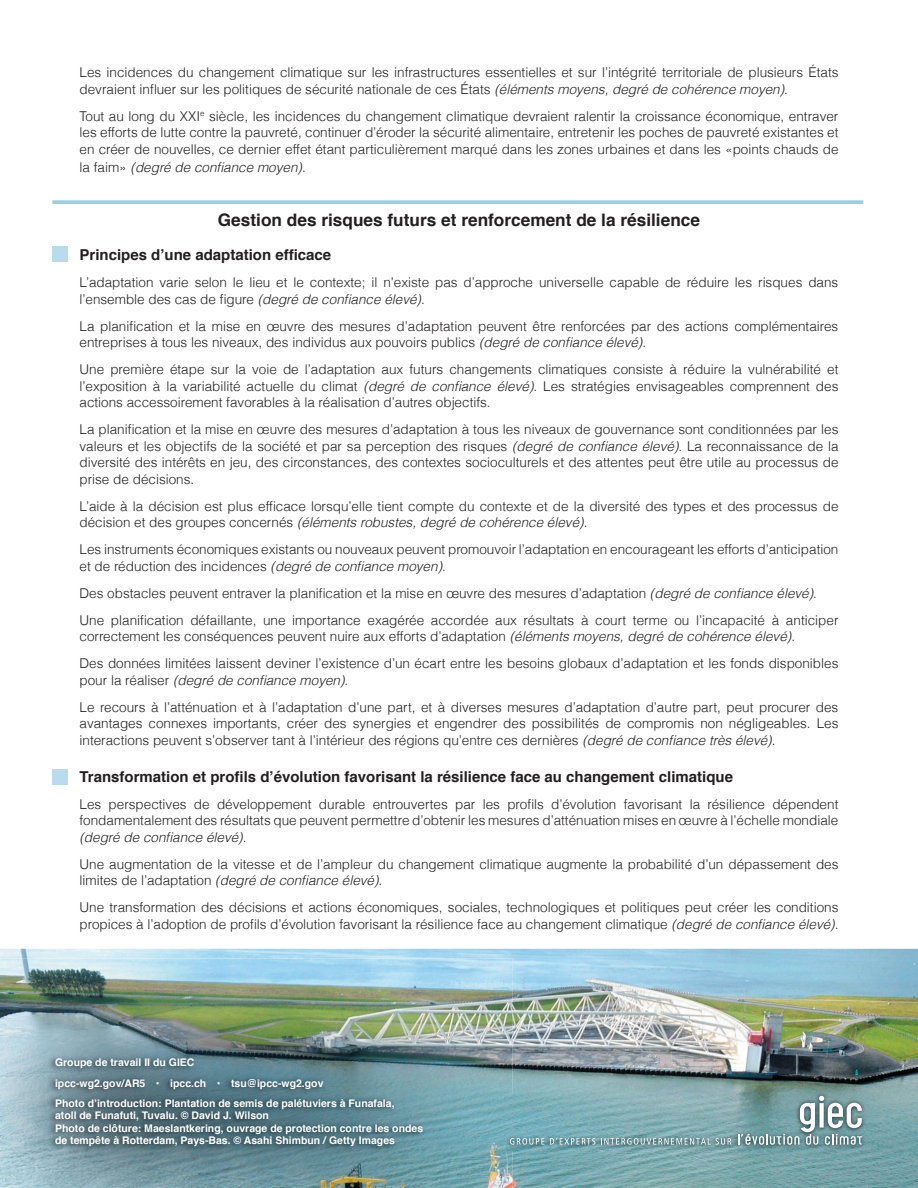
<style>
.page{position:relative;width:918px;height:1188px;background:#fff}
.page>*{position:absolute;margin:0;border:0;box-sizing:border-box;transform-origin:0 0}
.t1{font:700 17.25px "Helvetica";color:#231f20}
.t2{font:700 15px "Helvetica";color:#231f20}
.t3{font:300 13.5px/16.5px "Helvetica";color:#231f20}
.t4{font:italic 300 13.5px "Helvetica";color:#231f20}
.t5{font:700 10.5px/20.1px "Helvetica";color:#fff}
.s1{font-style:italic}
.s2{font-style:normal}
</style>
<div class="page">
<img style="left:0;top:949px;width:918px;height:239px">
<div style="left:52px;top:247px;width:16px;height:15px;background:#b8dbed"></div>
<div style="left:52px;top:769px;width:16px;height:15px;background:#b8dbed"></div>
<svg style="left:52px;top:200px;width:811px;height:4px;background:#a2d2e7"></svg>
<img style="left:0;top:958px;width:512px;height:230px">
<img style="left:47px;top:1054px;width:379px;height:99px">
<img style="left:504px;top:1092px;width:362px;height:58px">
<svg style="left:510px;top:1138px;width:34px;height:7px"></svg>
<svg style="left:550px;top:1138px;width:45px;height:7px"></svg>
<svg style="left:601px;top:1138px;width:130px;height:7px"></svg>
<svg style="left:738px;top:1096px;width:124px;height:49px;background:#86a6a8"></svg>
<p class="t3" style="left:80px;top:64px;width:761px">Les incidences du changement climatique sur les infrastructures essentielles et sur l’intégrité territoriale de plusieurs États devraient influer sur les politiques de sécurité nationale de ces États <span class="s1">(éléments moyens, degré de cohérence moyen)</span>.</p>
<p class="t3" style="left:80px;top:108px;width:761px;text-align:justify">Tout au long du XXI<sup>e</sup> siècle, les incidences du changement climatique devraient ralentir la croissance économique, entraver les efforts de lutte contre la pauvreté, continuer d’éroder la sécurité alimentaire, entretenir les poches de pauvreté existantes et en créer de nouvelles, ce dernier effet étant particulièrement marqué dans les zones urbaines et dans les «points chauds de</p>
<p class="t4" style="left:80px;top:158px;width:228px"><span class="s2">la faim»</span> (degré de confiance moyen)<span class="s2">.</span></p>
<p class="t1" style="left:218px;top:206px;width:484px">Gestion des risques futurs et renforcement de la résilience</p>
<p class="t2" style="left:80px;top:243px;width:253px">Principes d’une adaptation efficace</p>
<p class="t3" style="left:80px;top:274px;width:760px">L’adaptation varie selon le lieu et le contexte; il n’existe pas d’approche universelle capable de réduire les risques dans l’ensemble des cas de figure <span class="s1">(degré de confiance élevé)</span>.</p>
<p class="t3" style="left:80px;top:318px;width:760px">La planification et la mise en œuvre des mesures d’adaptation peuvent être renforcées par des actions complémentaires entreprises à tous les niveaux, des individus aux pouvoirs publics <span class="s1">(degré de confiance élevé)</span>.</p>
<p class="t3" style="left:80px;top:361px;width:760px;text-align:justify">Une première étape sur la voie de l’adaptation aux futurs changements climatiques consiste à réduire la vulnérabilité et l’exposition à la variabilité actuelle du climat <span class="s1">(degré de confiance élevé)</span>. Les stratégies envisageables comprennent des actions accessoirement favorables à la réalisation d’autres objectifs.</p>
<p class="t3" style="left:80px;top:421px;width:761px;text-align:justify">La planification et la mise en œuvre des mesures d’adaptation à tous les niveaux de gouvernance sont conditionnées par les valeurs et les objectifs de la société et par sa perception des risques <span class="s1">(degré de confiance élevé)</span>. La reconnaissance de la diversité des intérêts en jeu, des circonstances, des contextes socioculturels et des attentes peut être utile au processus de prise de décisions.</p>
<p class="t3" style="left:80px;top:498px;width:761px">L’aide à la décision est plus efficace lorsqu’elle tient compte du contexte et de la diversité des types et des processus de décision et des groupes concernés <span class="s1">(éléments robustes, degré de cohérence élevé)</span>.</p>
<p class="t3" style="left:80px;top:541px;width:760px">Les instruments économiques existants ou nouveaux peuvent promouvoir l’adaptation en encourageant les efforts d’anticipation et de réduction des incidences <span class="s1">(degré de confiance moyen)</span>.</p>
<p class="t3" style="left:80px;top:579px;width:761px;line-height:27px">Des obstacles peuvent entraver la planification et la mise en œuvre des mesures d’adaptation <span class="s1">(degré de confiance élevé)</span>.<br>Une planification défaillante, une importance exagérée accordée aux résultats à court terme ou l’incapacité à anticiper</p>
<p class="t3" style="left:80px;top:623px;width:760px;line-height:27px">correctement les conséquences peuvent nuire aux efforts d’adaptation <span class="s1">(éléments moyens, degré de cohérence élevé)</span>.<br>Des données limitées laissent deviner l’existence d’un écart entre les besoins globaux d’adaptation et les fonds disponibles</p>
<p class="t3" style="left:80px;top:666px;width:760px;line-height:27px">pour la réaliser <span class="s1">(degré de confiance moyen)</span>.<br>Le recours à l’atténuation et à l’adaptation d’une part, et à diverses mesures d’adaptation d’autre part, peut procurer des</p>
<p class="t3" style="left:80px;top:715px;width:760px">avantages connexes importants, créer des synergies et engendrer des possibilités de compromis non négligeables. Les interactions peuvent s’observer tant à l’intérieur des régions qu’entre ces dernières <span class="s1">(degré de confiance très élevé)</span>.</p>
<p class="t2" style="left:80px;top:765px;width:655px">Transformation et profils d’évolution favorisant la résilience face au changement climatique</p>
<p class="t3" style="left:80px;top:796px;width:760px;text-align:justify">Les perspectives de développement durable entrouvertes par les profils d’évolution favorisant la résilience dépendent fondamentalement des résultats que peuvent permettre d’obtenir les mesures d’atténuation mises en œuvre à l’échelle mondiale <span class="s1">(degré de confiance élevé)</span>.</p>
<p class="t3" style="left:80px;top:856px;width:761px">Une augmentation de la vitesse et de l’ampleur du changement climatique augmente la probabilité d’un dépassement des limites de l’adaptation <span class="s1">(degré de confiance élevé)</span>.</p>
<p class="t3" style="left:80px;top:899px;width:761px">Une transformation des décisions et actions économiques, sociales, technologiques et politiques peut créer les conditions propices à l’adoption de profils d’évolution favorisant la résilience face au changement climatique <span class="s1">(degré de confiance élevé).</span></p>
<p class="t5" style="left:55px;top:1053px;width:341px">Groupe de travail II du GIEC<br>ipcc-wg2.gov/AR5 • ipcc.ch • tsu@ipcc-wg2.gov<br>Photo d’introduction: Plantation de semis de palétuviers à Funafala,</p>
<p class="t5" style="left:55px;top:1109px;width:370px;line-height:12.6px">atoll de Funafuti, Tuvalu. © David J. Wilson<br>Photo de clôture: Maeslantkering, ouvrage de protection contre les ondes de tempête à Rotterdam, Pays-Bas. © Asahi Shimbun / Getty Images</p>
</div>
